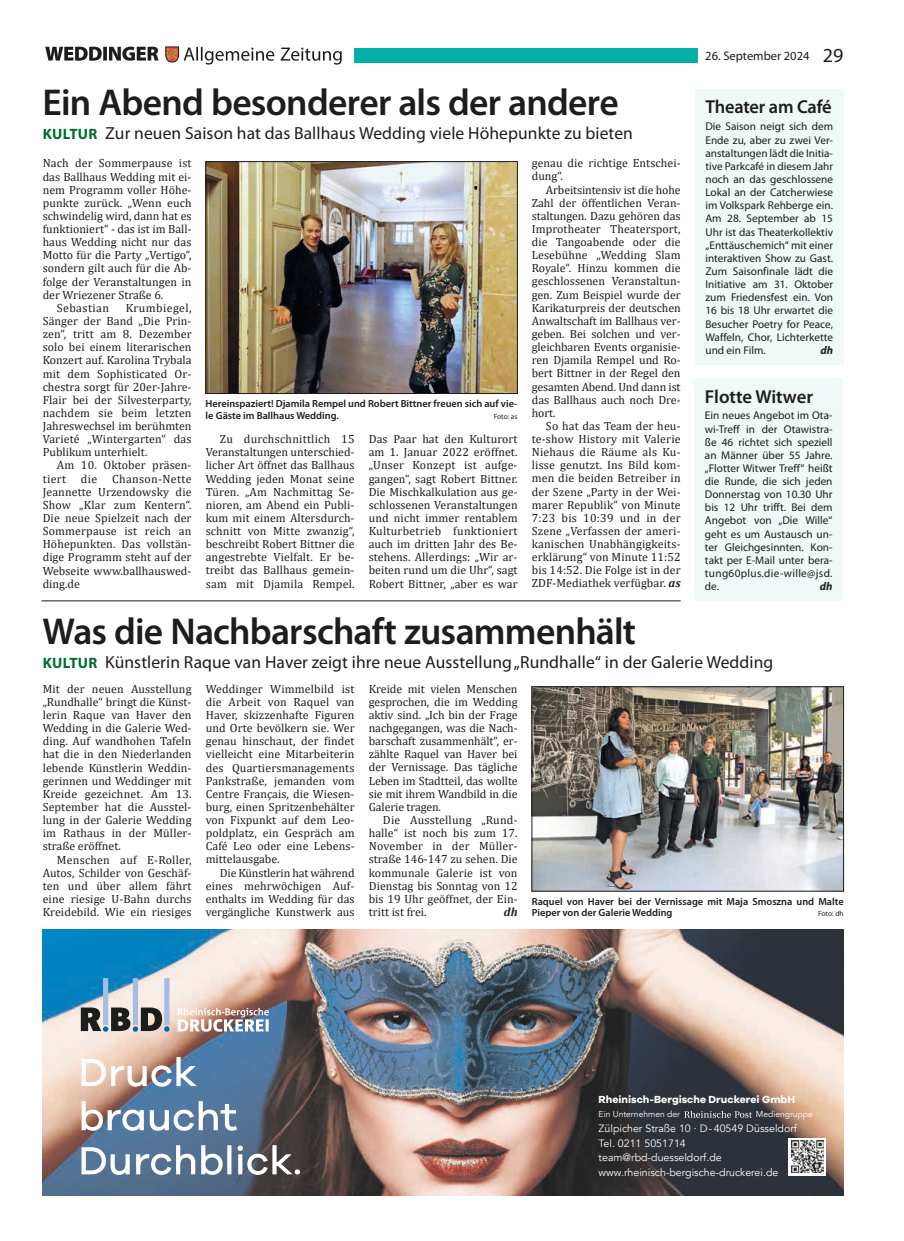
<style>
.page{position:relative;width:904px;height:1241px;background:#fff}
.page>*{position:absolute;margin:0;border:0;box-sizing:border-box;transform-origin:0 0}
.t1{font:600 37.5px "Myriad Pro";letter-spacing:-.02em;color:#1d1d1b}
.t2{font:600 18.75px "Myriad Pro";letter-spacing:-.01em;color:#1d1d1b}
.t3{font:17.5px "Myriad Pro";letter-spacing:.005em;color:#1d1d1b}
.t4{font:12.5px "Myriad Pro";color:#1d1d1b}
.t5{font:11.88px/13.1px "Cambria";letter-spacing:.005em;color:#1d1d1b;text-align:justify}
.t6{font:11.88px "Cambria";letter-spacing:.035em;color:#1d1d1b}
.t7{font:italic 700 11.88px "Cambria";color:#1d1d1b}
.t8{font:11.25px/13.1px "Myriad Pro";color:#1d1d1b;text-align:justify}
.t9{font:italic 700 11.25px "Myriad Pro";color:#1d1d1b}
.t10{font:10.62px/14.6px "Avenir";color:#fff}
.t11{font:700 10.62px "Galano Grotesque";color:#fff}
.t12{font:600 10.25px/11.2px "Myriad Pro";color:#1d1d1b}
.t13{font:8.5px "Avenir";color:#fff}
.t14{font:7.5px "Myriad Pro";letter-spacing:-.005em;color:#1d1d1b}
.s1{font-weight:700;font-size:15px;color:#006c31}
.s2{font-weight:700;font-style:italic}
.s3{font-size:20px}
</style>
<div class="page">
<svg style="left:166px;top:47px;width:176px;height:18px"></svg>
<svg style="left:45px;top:47px;width:113px;height:14px"></svg>
<div style="left:354px;top:49px;width:344px;height:14px;background:#00afa6"></div>
<img style="left:208px;top:163px;width:307px;height:228px">
<div style="left:206px;top:161px;width:311px;height:232px;border:1px solid #1d1d1b"></div>
<img style="left:533px;top:688px;width:308px;height:201px">
<div style="left:531px;top:686px;width:312px;height:205px;border:1px solid #1d1d1b"></div>
<hr style="left:41px;top:600px;width:639px;height:1px;background:#1d1d1b">
<div style="left:694px;top:89px;width:149px;height:275px;background:#f0f8f8"></div>
<div style="left:694px;top:378px;width:149px;height:222px;background:#f0f8f8"></div>
<img style="left:43px;top:929px;width:800px;height:265px">
<svg style="left:178px;top:1007px;width:91px;height:24px"></svg>
<svg style="left:81px;top:977px;width:88px;height:54px;background:#8a9eab"></svg>
<svg style="left:81px;top:1144px;width:219px;height:30px"></svg>
<svg style="left:81px;top:1100px;width:156px;height:30px"></svg>
<svg style="left:81px;top:1056px;width:116px;height:30px"></svg>
<svg style="left:684px;top:1110px;width:68px;height:7px"></svg>
<div style="left:788px;top:1137px;width:38px;height:38px;background:linear-gradient(to right,#fff,#fff)"></div>
<img style="left:791px;top:1140px;width:32px;height:32px">
<h1 class="t1" style="left:43px;top:78px;width:577px">Ein Abend besonderer als der andere</h1>
<h3 class="t3" style="left:43px;top:122px;width:591px"><span class="s1">KULTUR</span> Zur neuen Saison hat das Ballhaus Wedding viele Höhepunkte zu bieten</h3>
<p class="t5" style="left:43px;top:157px;width:150px">Nach der Sommerpause ist</p>
<p class="t5" style="left:43px;top:170px;width:150px">das Ballhaus Wedding mit ei-</p>
<p class="t5" style="left:43px;top:183px;width:150px">nem Programm voller Höhe-</p>
<p class="t5" style="left:43px;top:196px;width:150px">punkte zurück. „Wenn euch</p>
<p class="t5" style="left:43px;top:209px;width:150px">schwindelig wird, dann hat es</p>
<p class="t5" style="left:43px;top:222px;width:150px">funktioniert“ - das ist im Ball-</p>
<p class="t5" style="left:43px;top:235px;width:150px">haus Wedding nicht nur das</p>
<p class="t5" style="left:43px;top:249px;width:150px">Motto für die Party „Vertigo“,</p>
<p class="t5" style="left:43px;top:262px;width:150px">sondern gilt auch für die Ab-</p>
<p class="t5" style="left:43px;top:275px;width:150px">folge der Veranstaltungen in</p>
<p class="t5" style="left:43px;top:288px;width:122px">der Wriezener Straße 6.</p>
<p class="t6" style="left:57px;top:301px;width:54px">Sebastian</p>
<p class="t5" style="left:43px;top:301px;width:150px;text-indent:83px">Krumbiegel, Sänger der Band „Die Prin&shy;zen“, tritt am 8. Dezember solo bei einem literarischen Konzert auf. Karolina Trybala mit dem Sophisticated Or&shy;chestra sorgt für 20er-Jahre-Flair bei der Silvesterparty, nachdem sie beim letzten Jahreswechsel im berühmten Varieté „Wintergarten“ das Publikum unterhielt.</p>
<p class="t5" style="left:43px;top:458px;width:150px;text-indent:14px">Am 10. Oktober präsen&shy;tiert die Chanson-Nette Jeannette Urzendowsky die Show „Klar zum Kentern“.<br>Die neue Spielzeit nach der Sommerpause ist reich an Höhepunkten. Das vollstän&shy;dige Programm steht auf der Webseite www.ballhauswed&shy;ding.de</p>
<p class="t12" style="left:206px;top:398px;width:313px">Hereinspaziert! Djamila Rempel und Robert Bittner freuen sich auf vie&shy;le Gäste im Ballhaus Wedding.</p>
<p class="t14" style="left:494px;top:411px;width:25px">Foto: as</p>
<p class="t5" style="left:206px;top:432px;width:150px;text-indent:14px">Zu durchschnittlich 15<br>Veranstaltungen unterschied&shy;licher Art öffnet das Ballhaus Wedding jeden Monat seine Türen. „Am Nachmittag Se&shy;nioren, am Abend ein Publi&shy;kum mit einem Altersdurch&shy;schnitt von Mitte zwanzig“, beschreibt Robert Bittner die angestrebte Vielfalt. Er be&shy;treibt das Ballhaus gemein&shy;sam mit Djamila Rempel.</p>
<p class="t5" style="left:369px;top:432px;width:150px">Das Paar hat den Kulturort am 1. Januar 2022 eröffnet. „Unser Konzept ist aufge&shy;gangen“, sagt Robert Bittner.<br>Die Mischkalkulation aus ge&shy;schlossenen Veranstaltungen und nicht immer rentablem Kulturbetrieb funktioniert auch im dritten Jahr des Be&shy;stehens. Allerdings: „Wir ar&shy;beiten rund um die Uhr“, sagt Robert Bittner, „aber es war</p>
<p class="t5" style="left:532px;top:157px;width:150px">genau die richtige Entschei&shy;dung“.</p>
<p class="t5" style="left:532px;top:183px;width:150px;text-indent:14px">Arbeitsintensiv ist die hohe Zahl der öffentlichen Veran&shy;staltungen. Dazu gehören das Improtheater Theatersport, die Tangoabende oder die Lesebühne „Wedding Slam Royale“. Hinzu kommen die geschlossenen Veranstaltun&shy;gen. Zum Beispiel wurde der Karikaturpreis der deutschen Anwaltschaft im Ballhaus ver&shy;geben. Bei solchen und ver&shy;gleichbaren Events organisie&shy;ren Djamila Rempel und Ro&shy;bert Bittner in der Regel den gesamten Abend. Und dann ist das Ballhaus auch noch Dre&shy;hort.</p>
<p class="t5" style="left:532px;top:419px;width:150px;text-indent:14px">So hat das Team der heu&shy;te-show History mit Valerie Niehaus die Räume als Ku&shy;lisse genutzt. Ins Bild kom&shy;men die beiden Betreiber in der Szene „Party in der Wei&shy;marer Republik“ von Minute 7:23 bis 10:39 und in der Szene „Verfassen der ameri&shy;kanischen Unabhängigkeits&shy;erklärung“ von Minute 11:52 bis 14:52. Die Folge ist in der ZDF-Mediathek verfügbar. <span class="s2">as</span></p>
<p class="t4" style="left:705px;top:48px;width:139px">26. September 2024 <span class="s3">29</span></p>
<h2 class="t2" style="left:705px;top:95px;width:128px">Theater am Café</h2>
<p class="t8" style="left:705px;top:120px;width:129px">Die Saison neigt sich dem Ende zu, aber zu zwei Ver&shy;anstaltungen lädt die Initia&shy;tive Parkcafé in diesem Jahr noch an das geschlossene Lokal an der Catcherwiese im Volkspark Rehberge ein.<br>Am 28. September ab 15<br>Uhr ist das Theaterkollektiv „Enttäuschemich“ mit einer interaktiven Show zu Gast.<br>Zum Saisonfinale lädt die Initiative am 31. Oktober zum Friedensfest ein. Von 16 bis 18 Uhr erwartet die Besucher Poetry for Peace, Waffeln, Chor, Lichterkette und ein Film.</p>
<p class="t9" style="left:820px;top:344px;width:14px">dh</p>
<h2 class="t2" style="left:705px;top:384px;width:110px">Flotte Witwer</h2>
<p class="t8" style="left:705px;top:409px;width:129px">Ein neues Angebot im Ota&shy;wi-Treff in der Otawistra&shy;ße 46 richtet sich speziell an Männer über 55 Jahre. „Flotter Witwer Treff“ heißt die Runde, die sich jeden Donnerstag von 10.30 Uhr bis 12 Uhr trifft. Bei dem Angebot von „Die Wille“ geht es um Austausch un&shy;ter Gleichgesinnten. Kon&shy;takt per E-Mail unter bera&shy;tung60plus.die-wille@jsd. de.</p>
<p class="t9" style="left:820px;top:580px;width:14px">dh</p>
<h1 class="t1" style="left:43px;top:607px;width:595px">Was die Nachbarschaft zusammenhält</h1>
<h3 class="t3" style="left:43px;top:651px;width:732px"><span class="s1">KULTUR</span> Künstlerin Raque van Haver zeigt ihre neue Ausstellung „Rundhalle“ in der Galerie Wedding</h3>
<p class="t5" style="left:43px;top:682px;width:150px">Mit der neuen Ausstellung „Rundhalle“ bringt die Künst&shy;lerin Raque van Haver den Wedding in die Galerie Wed&shy;ding. Auf wandhohen Tafeln hat die in den Niederlanden lebende Künstlerin Weddin&shy;gerinnen und Weddinger mit Kreide gezeichnet. Am 13.<br>September hat die Ausstel&shy;lung in der Galerie Wedding im Rathaus in der Müller&shy;straße eröffnet.</p>
<p class="t5" style="left:43px;top:852px;width:150px;text-indent:14px">Menschen auf E-Roller, Autos, Schilder von Geschäf&shy;ten und über allem fährt eine riesige U-Bahn durchs Kreidebild. Wie ein riesiges</p>
<p class="t5" style="left:206px;top:682px;width:150px">Weddinger Wimmelbild ist die Arbeit von Raquel van Haver, skizzenhafte Figuren und Orte bevölkern sie. Wer genau hinschaut, der findet vielleicht eine Mitarbeiterin des Quartiersmanagements Pankstraße, jemanden vom Centre Français, die Wiesen&shy;burg, einen Spritzenbehälter von Fixpunkt auf dem Leo&shy;poldplatz, ein Gespräch am Café Leo oder eine Lebens&shy;mittelausgabe.</p>
<p class="t5" style="left:206px;top:865px;width:150px;text-indent:14px">Die Künstlerin hat während eines mehrwöchigen Auf&shy;enthalts im Wedding für das vergängliche Kunstwerk aus</p>
<p class="t5" style="left:369px;top:682px;width:150px">Kreide mit vielen Menschen gesprochen, die im Wedding aktiv sind. „Ich bin der Frage nachgegangen, was die Nach&shy;barschaft zusammenhält“, er&shy;zählte Raquel van Haver bei der Vernissage. Das tägliche Leben im Stadtteil, das wollte sie mit ihrem Wandbild in die Galerie tragen.</p>
<p class="t5" style="left:369px;top:813px;width:150px;text-indent:14px">Die Ausstellung „Rund&shy;halle“ ist noch bis zum 17.<br>November in der Müller&shy;straße 146-147 zu sehen. Die kommunale Galerie ist von Dienstag bis Sonntag von 12 bis 19 Uhr geöffnet, der Ein&shy;tritt ist frei.</p>
<p class="t7" style="left:504px;top:903px;width:15px">dh</p>
<p class="t12" style="left:531px;top:895px;width:313px">Raquel von Haver bei der Vernissage mit Maja Smoszna und Malte<br>Pieper von der Galerie Wedding</p>
<p class="t14" style="left:818px;top:909px;width:27px">Foto: dh</p>
<p class="t11" style="left:598px;top:1092px;width:198px">Rheinisch-Bergische Druckerei GmbH</p>
<p class="t13" style="left:598px;top:1109px;width:83px">Ein Unternehmen der</p>
<p class="t13" style="left:755px;top:1109px;width:58px">Mediengruppe</p>
<p class="t10" style="left:598px;top:1120px;width:200px">Zülpicher Straße 10 · D-40549 Düsseldorf<br>Tel. 0211 5051714 team@rbd-duesseldorf.de www.rheinisch-bergische-druckerei.de</p>
</div>
